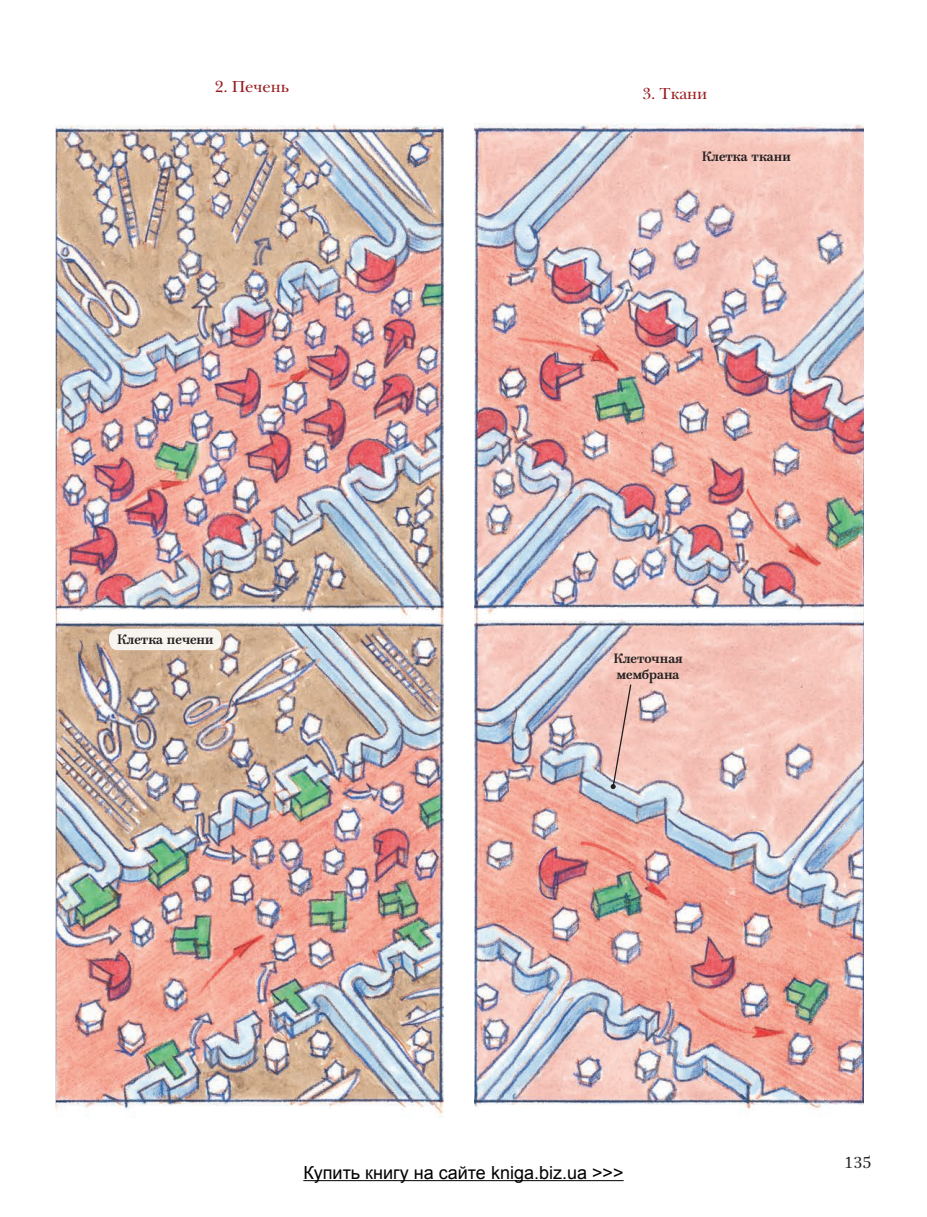
<style>
.page{position:relative;width:927px;height:1217px;background:#fff}
.page>*{position:absolute;margin:0;border:0;box-sizing:border-box;transform-origin:0 0}
.t1{font:18px "Arial";color:#000}
.t2{font:16.5px "New Baskerville ITC";color:#971a1e}
.t3{font:15.75px "ALS Mirta";color:#231f20}
.t4{font:700 13.5px/16.5px "ALS Mirta";color:#231f20}
</style>
<div class="page">
<img style="left:475px;top:123px;width:389px;height:987px">
<img style="left:56px;top:124px;width:388px;height:993px">
<div style="left:109px;top:628px;width:112px;height:22px;background:#f8f5f0;border-radius:9px"></div>
<svg style="left:611px;top:683px;width:21px;height:105px;background:#e5b8b0"></svg>
<hr style="left:303px;top:1179px;width:321px;height:1px;background:#000">
<p class="t2" style="left:215px;top:80px;width:76px">2. Печень</p>
<p class="t2" style="left:642px;top:88px;width:66px">3. Ткани</p>
<p class="t4" style="left:702px;top:149px;width:90px">Клетка ткани</p>
<p class="t4" style="left:118px;top:632px;width:97px">Клетка печени</p>
<p class="t4" style="left:614px;top:651px;width:71px">Клеточная мембрана</p>
<h1 class="t1" style="left:303px;top:1160px;width:322px">Купить книгу на сайте kniga.biz.ua &gt;&gt;&gt;</h1>
<p class="t3" style="left:844px;top:1155px;width:29px">135</p>
</div>
